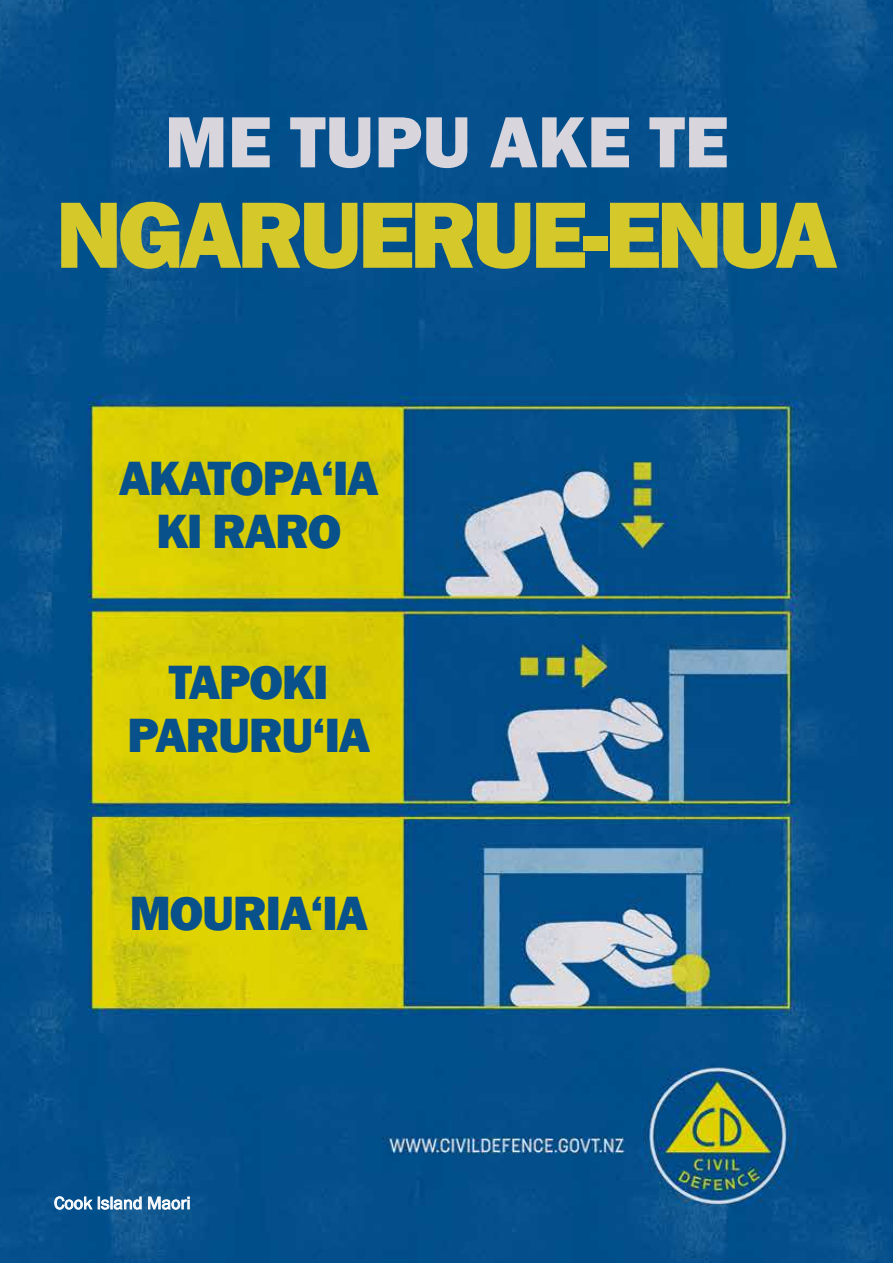
<style>
.page{position:relative;width:893px;height:1263px;background:#fff}
.page>*{position:absolute;margin:0;border:0;box-sizing:border-box;transform-origin:0 0}
.t1{font:800 97.5px "Franklin Gothic";letter-spacing:-.05em;color:#d4c82a}
.t2{font:800 75px "Franklin Gothic";color:#d8d5dd}
.t3{font:800 49.5px/52.5px "Franklin Gothic";letter-spacing:-.03em;color:#08518b;text-align:center}
.t4{font:18px "Franklin Gothic";color:#fff}
</style>
<div class="page">
<img style="left:0;top:0;width:893px;height:1263px">
<svg style="left:54px;top:1196px;width:88px;height:14px"></svg>
<svg style="left:148px;top:1196px;width:41px;height:14px"></svg>
<h2 class="t2" style="left:165px;top:94px;width:565px">ME TUPU AKE TE</h2>
<h1 class="t1" style="left:56px;top:172px;width:783px">NGARUERUE-ENUA</h1>
<p class="t3" style="left:119px;top:452px;width:262px">AKATOPA‘IA<br>KI RARO</p>
<p class="t3" style="left:127px;top:656px;width:245px">TAPOKI<br>PARURU‘IA</p>
<p class="t3" style="left:129px;top:886px;width:240px">MOURIA‘IA</p>
<p class="t4" style="left:54px;top:1192px;width:138px">Cook Island Maori</p>
</div>
